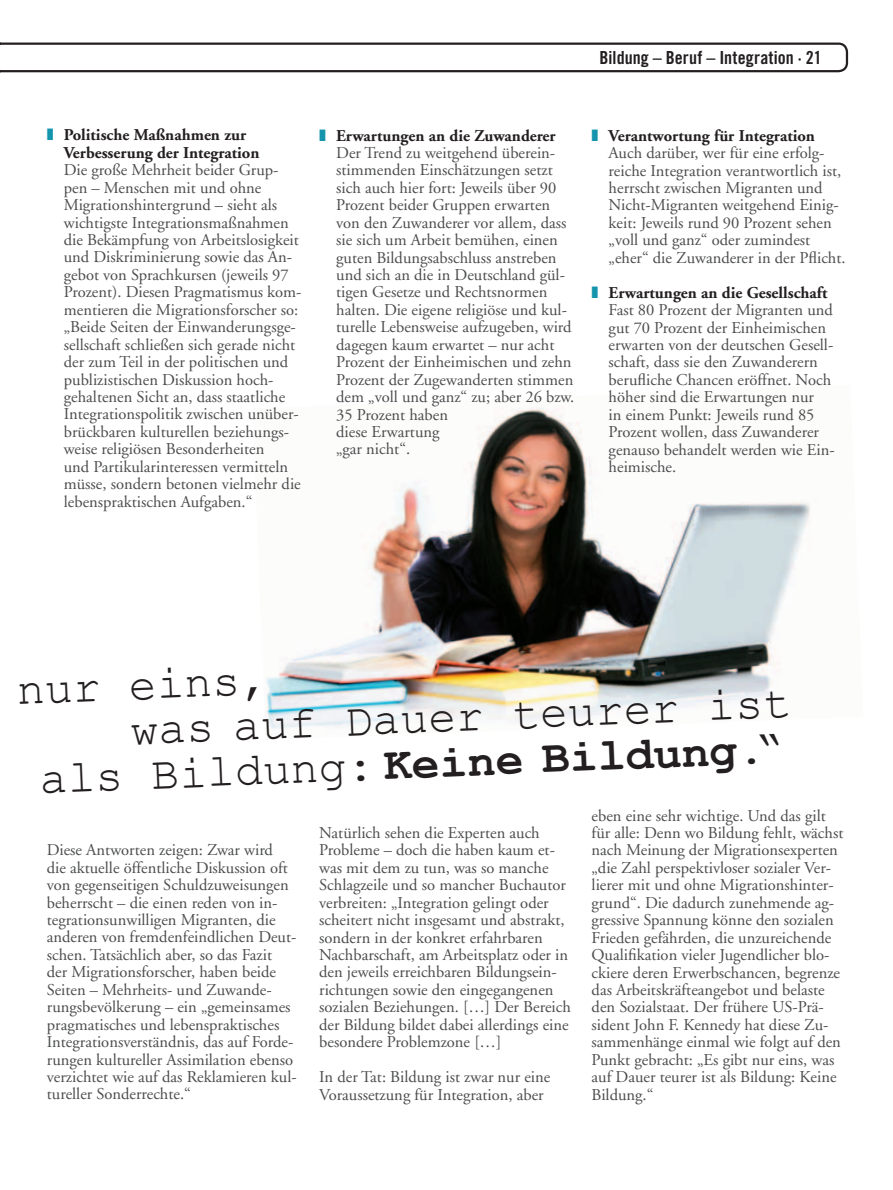
<style>
.page{position:relative;width:893px;height:1190px;background:#fff}
.page>*{position:absolute;margin:0;border:0;box-sizing:border-box;transform-origin:0 0}
.t1{font:46.5px "Courier New";color:#231f20}
.t2{font:18px "Trade Gothic Bold Cond Twenty";letter-spacing:.005em;color:#231f20}
.t3{font:16.5px/17.4px "Adobe Garamond";color:#4b4c4d}
.t4{font:700 16.5px/17.4px "Adobe Garamond";color:#231f20}
.s1{color:#1494ad}
.s2{font-weight:700;color:#231f20}
.s3{font-weight:700}
</style>
<div class="page">
<svg style="left:0;top:43px;width:847px;height:29px"></svg>
<img style="left:265px;top:407px;width:545px;height:322px">
<p class="t2" style="left:599px;top:47px;width:223px">Bildung – Beruf – Integration · 21</p>
<p class="t4" style="left:64px;top:127px;width:197px;text-indent:-17px"><span class="s1">❚</span> Politische Maßnahmen zur<br>Verbesserung der Integration</p>
<p class="t3" style="left:64px;top:162px;width:239px">Die große Mehrheit beider Grup&shy;pen – Menschen mit und ohne Migrationshintergrund – sieht als wichtigste Integrationsmaßnahmen die Bekämpfung von Arbeitslosigkeit und Diskriminierung sowie das An&shy;gebot von Sprachkursen (jeweils 97<br>Prozent). Diesen Pragmatismus kom&shy;mentieren die Migrationsforscher so: „Beide Seiten der Einwanderungsge&shy;sellschaft schließen sich gerade nicht der zum Teil in der politischen und publizistischen Diskussion hoch&shy;gehaltenen Sicht an, dass staatliche Integrationspolitik zwischen unüber&shy;brückbaren kulturellen beziehungs&shy;weise religiösen Besonderheiten<br>und Partikularinteressen vermitteln müsse, sondern betonen vielmehr die lebenspraktischen Aufgaben.“</p>
<p class="t3" style="left:336px;top:127px;width:239px;text-indent:-17px"><span class="s1">❚</span> <span class="s2">Erwartungen an die Zuwanderer<br></span>Der Trend zu weitgehend überein&shy;stimmenden Einschätzungen setzt sich auch hier fort: Jeweils über 90<br>Prozent beider Gruppen erwarten von den Zuwanderer vor allem, dass sie sich um Arbeit bemühen, einen guten Bildungsabschluss anstreben und sich an die in Deutschland gül&shy;tigen Gesetze und Rechtsnormen halten. Die eigene religiöse und kul&shy;turelle Lebensweise aufzugeben, wird dagegen kaum erwartet – nur acht<br>Prozent der Einheimischen und zehn<br>Prozent der Zugewanderten stimmen dem „voll und ganz“ zu; aber 26 bzw.<br>35 Prozent haben<br>diese Erwartung<br>„gar nicht“.</p>
<p class="t3" style="left:608px;top:127px;width:238px;text-indent:-17px"><span class="s1">❚</span> <span class="s2">Verantwortung für Integration </span>Auch darüber, wer für eine erfolg&shy;reiche Integration verantwortlich ist, herrscht zwischen Migranten und Nicht-Migranten weitgehend Einig&shy;keit: Jeweils rund 90 Prozent sehen „voll und ganz“ oder zumindest „eher“ die Zuwanderer in der Pflicht.</p>
<p class="t3" style="left:608px;top:284px;width:227px;text-indent:-17px"><span class="s1">❚</span> <span class="s2">Erwartungen an die Gesellschaft<br></span>Fast 80 Prozent der Migranten und gut 70 Prozent der Einheimischen erwarten von der deutschen Gesell&shy;schaft, dass sie den Zuwanderern berufliche Chancen eröffnet. Noch höher sind die Erwartungen nur<br>in einem Punkt: Jeweils rund 85<br>Prozent wollen, dass Zuwanderer genauso behandelt werden wie Ein&shy;heimische.</p>
<h1 class="t1" style="left:16px;top:667px;width:253px;rotate:-2deg">nur eins,</h1>
<h1 class="t1" style="left:130px;top:706px;width:662px;rotate:-2deg">was auf Dauer teurer ist</h1>
<h1 class="t1" style="left:39px;top:756px;width:746px;rotate:-2deg">als Bildung: <span class="s3">Keine Bildung</span>.“</h1>
<p class="t3" style="left:47px;top:842px;width:251px">Diese Antworten zeigen: Zwar wird<br>die aktuelle öffentliche Diskussion oft von gegenseitigen Schuldzuweisungen beherrscht – die einen reden von in&shy;tegrationsunwilligen Migranten, die anderen von fremdenfeindlichen Deut&shy;schen. Tatsächlich aber, so das Fazit<br>der Migrationsforscher, haben beide Seiten – Mehrheits- und Zuwande&shy;rungsbevölkerung – ein „gemeinsames pragmatisches und lebenspraktisches Integrationsverständnis, das auf Forde&shy;rungen kultureller Assimilation ebenso verzichtet wie auf das Reklamieren kul&shy;tureller Sonderrechte.“</p>
<p class="t3" style="left:319px;top:824px;width:253px">Natürlich sehen die Experten auch Probleme – doch die haben kaum et&shy;was mit dem zu tun, was so manche Schlagzeile und so mancher Buchautor verbreiten: „Integration gelingt oder scheitert nicht insgesamt und abstrakt, sondern in der konkret erfahrbaren Nachbarschaft, am Arbeitsplatz oder in den jeweils erreichbaren Bildungsein&shy;richtungen sowie den eingegangenen sozialen Beziehungen. […] Der Bereich der Bildung bildet dabei allerdings eine besondere Problemzone […]</p>
<p class="t3" style="left:319px;top:1068px;width:232px">In der Tat: Bildung ist zwar nur eine<br>Voraussetzung für Integration, aber</p>
<p class="t3" style="left:591px;top:807px;width:253px">eben eine sehr wichtige. Und das gilt für alle: Denn wo Bildung fehlt, wächst nach Meinung der Migrationsexperten „die Zahl perspektivloser sozialer Ver&shy;lierer mit und ohne Migrationshinter&shy;grund“. Die dadurch zunehmende ag&shy;gressive Spannung könne den sozialen Frieden gefährden, die unzureichende Qualifikation vieler Jugendlicher blo&shy;ckiere deren Erwerbschancen, begrenze das Arbeitskräfteangebot und belaste den Sozialstaat. Der frühere US-Prä&shy;sident John F. Kennedy hat diese Zu&shy;sammenhänge einmal wie folgt auf den Punkt gebracht: „Es gibt nur eins, was auf Dauer teurer ist als Bildung: Keine Bildung.“</p>
</div>
